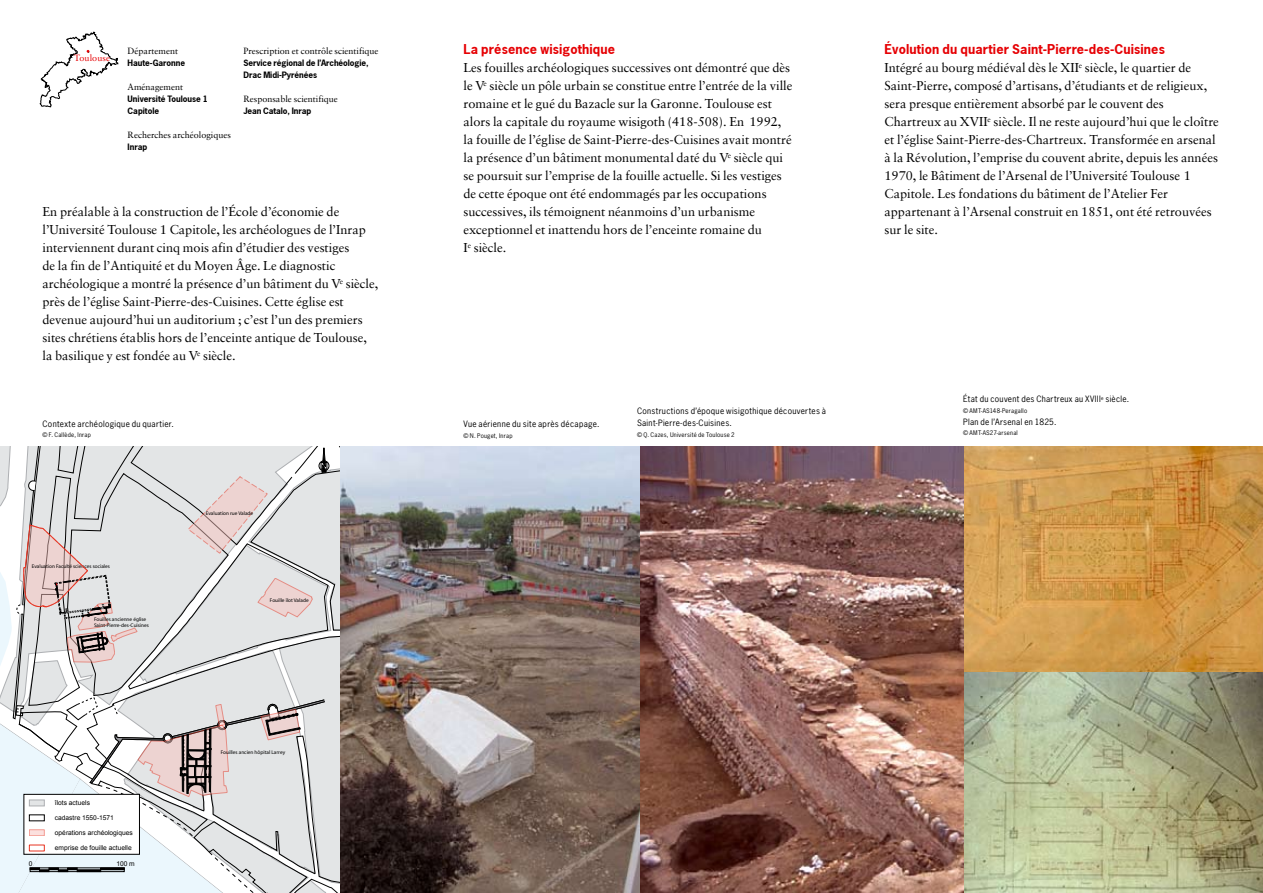
<style>
.page{position:relative;width:1263px;height:893px;background:#fff}
.page>*{position:absolute;margin:0;border:0;box-sizing:border-box;transform-origin:0 0}
.t1{font:12.75px/18px "Sabon";color:#000}
.t2{font:700 12.75px "News Gothic";letter-spacing:.01em;color:#e60004}
.t3{font:9px "Sabon";color:#000}
.t4{font:9px "Sabon";letter-spacing:.01em;color:#e60004}
.t5{font:8.25px/12px "News Gothic Std";letter-spacing:.04em;color:#000}
.t6{font:700 8.25px/12px "News Gothic";letter-spacing:-.01em;color:#000}
.t7{font:6.6px "Arial";color:#000}
.t8{font:6px "News Gothic Std";letter-spacing:.035em;color:#000}
.t9{font:5.25px/6.4px "Myriad";color:#000}
</style>
<div class="page">
<svg style="left:40px;top:32px;width:78px;height:75px"></svg>
<svg style="left:0;top:446px;width:340px;height:447px"></svg>
<img style="left:639px;top:446px;width:326px;height:447px">
<img style="left:340px;top:446px;width:299px;height:447px">
<img style="left:965px;top:446px;width:298px;height:447px">
<p class="t4" style="left:74px;top:52px;width:37px">Toulouse</p>
<p class="t3" style="left:128px;top:46px;width:52px">Département</p>
<p class="t6" style="left:128px;top:57px;width:59px">Haute-Garonne</p>
<p class="t3" style="left:128px;top:82px;width:57px">Aménagement</p>
<p class="t6" style="left:128px;top:93px;width:82px">Université Toulouse 1<br>Capitole</p>
<p class="t3" style="left:128px;top:130px;width:105px">Recherches archéologiques</p>
<p class="t6" style="left:128px;top:141px;width:21px">Inrap</p>
<p class="t3" style="left:243px;top:46px;width:137px">Prescription et contrôle scientifique</p>
<p class="t6" style="left:243px;top:57px;width:127px">Service régional de l’Archéologie,<br>Drac Midi-Pyrénées</p>
<p class="t3" style="left:243px;top:94px;width:96px">Responsable scientifique</p>
<p class="t6" style="left:243px;top:105px;width:69px">Jean Catalo, Inrap</p>
<p class="t1" style="left:43px;top:203px;width:337px">En préalable à la construction de l’École d’économie de l’Université Toulouse 1 Capitole, les archéologues de l’Inrap interviennent durant cinq mois afin d’étudier des vestiges<br>de la fin de l’Antiquité et du Moyen Âge. Le diagnostic archéologique a montré la présence d’un bâtiment du V<sup>e</sup> siècle, près de l’église Saint-Pierre-des-Cuisines. Cette église est devenue aujourd’hui un auditorium ; c’est l’un des premiers sites chrétiens établis hors de l’enceinte antique de Toulouse, la basilique y est fondée au V<sup>e</sup> siècle.</p>
<p class="t5" style="left:43px;top:418px;width:133px">Contexte archéologique du quartier.</p>
<p class="t8" style="left:43px;top:431px;width:50px">© F. Callède, Inrap</p>
<p class="t9" style="left:32px;top:563px;width:80px">Evaluation Faculté sciences sociales</p>
<p class="t9" style="left:94px;top:616px;width:56px">Fouilles ancienne église<br>Saint-Pierre-des-Cuisines</p>
<p class="t9" style="left:206px;top:511px;width:49px">Evaluation rue Valade</p>
<p class="t9" style="left:270px;top:597px;width:40px">Fouille îlot Valade</p>
<p class="t7" style="left:55px;top:798px;width:37px">îlots actuels</p>
<p class="t7" style="left:55px;top:813px;width:61px">cadastre 1550-1571</p>
<p class="t7" style="left:55px;top:828px;width:79px">opérations archéologiques</p>
<p class="t7" style="left:55px;top:843px;width:78px">emprise de fouille actuelle</p>
<p class="t7" style="left:29px;top:859px;width:5px">0</p>
<p class="t7" style="left:116px;top:859px;width:20px">100 m</p>
<p class="t9" style="left:221px;top:749px;width:66px">Fouilles ancien hôpital Larrey</p>
<p class="t2" style="left:463px;top:41px;width:153px">La présence wisigothique</p>
<p class="t1" style="left:463px;top:58px;width:330px">Les fouilles archéologiques successives ont démontré que dès le V<sup>e</sup> siècle un pôle urbain se constitue entre l’entrée de la ville romaine et le gué du Bazacle sur la Garonne. Toulouse est alors la capitale du royaume wisigoth (418-508). En 1992, la fouille de l’église de Saint-Pierre-des-Cuisines avait montré la présence d’un bâtiment monumental daté du V<sup>e</sup> siècle qui se poursuit sur l’emprise de la fouille actuelle. Si les vestiges de cette époque ont été endommagés par les occupations successives, ils témoignent néanmoins d’un urbanisme exceptionnel et inattendu hors de l’enceinte romaine du<br>I<sup>e</sup> siècle.</p>
<p class="t5" style="left:463px;top:418px;width:138px">Vue aérienne du site après décapage.</p>
<p class="t8" style="left:463px;top:431px;width:51px">© N. Pouget, Inrap</p>
<p class="t5" style="left:637px;top:405px;width:191px">Constructions d’époque wisigothique découvertes à<br>Saint-Pierre-des-Cuisines.</p>
<p class="t8" style="left:637px;top:431px;width:99px">© Q. Cazes, Université de Toulouse 2</p>
<p class="t2" style="left:884px;top:41px;width:282px">Évolution du quartier Saint-Pierre-des-Cuisines</p>
<p class="t1" style="left:884px;top:58px;width:336px">Intégré au bourg médiéval dès le XII<sup>e</sup> siècle, le quartier de Saint-Pierre, composé d’artisans, d’étudiants et de religieux, sera presque entièrement absorbé par le couvent des Chartreux au XVII<sup>e</sup> siècle. Il ne reste aujourd’hui que le cloître et l’église Saint-Pierre-des-Chartreux. Transformée en arsenal à la Révolution, l’emprise du couvent abrite, depuis les années 1970, le Bâtiment de l’Arsenal de l’Université Toulouse 1<br>Capitole. Les fondations du bâtiment de l’Atelier Fer appartenant à l’Arsenal construit en 1851, ont été retrouvées sur le site.</p>
<p class="t5" style="left:963px;top:393px;width:168px">État du couvent des Chartreux au XVIII<sup>e</sup> siècle.</p>
<p class="t8" style="left:963px;top:407px;width:66px">© AMT-AS148-Peragallo</p>
<p class="t5" style="left:963px;top:416px;width:95px">Plan de l’Arsenal en 1825.</p>
<p class="t8" style="left:963px;top:429px;width:56px">© AMT-AS27-arsenal</p>
</div>
